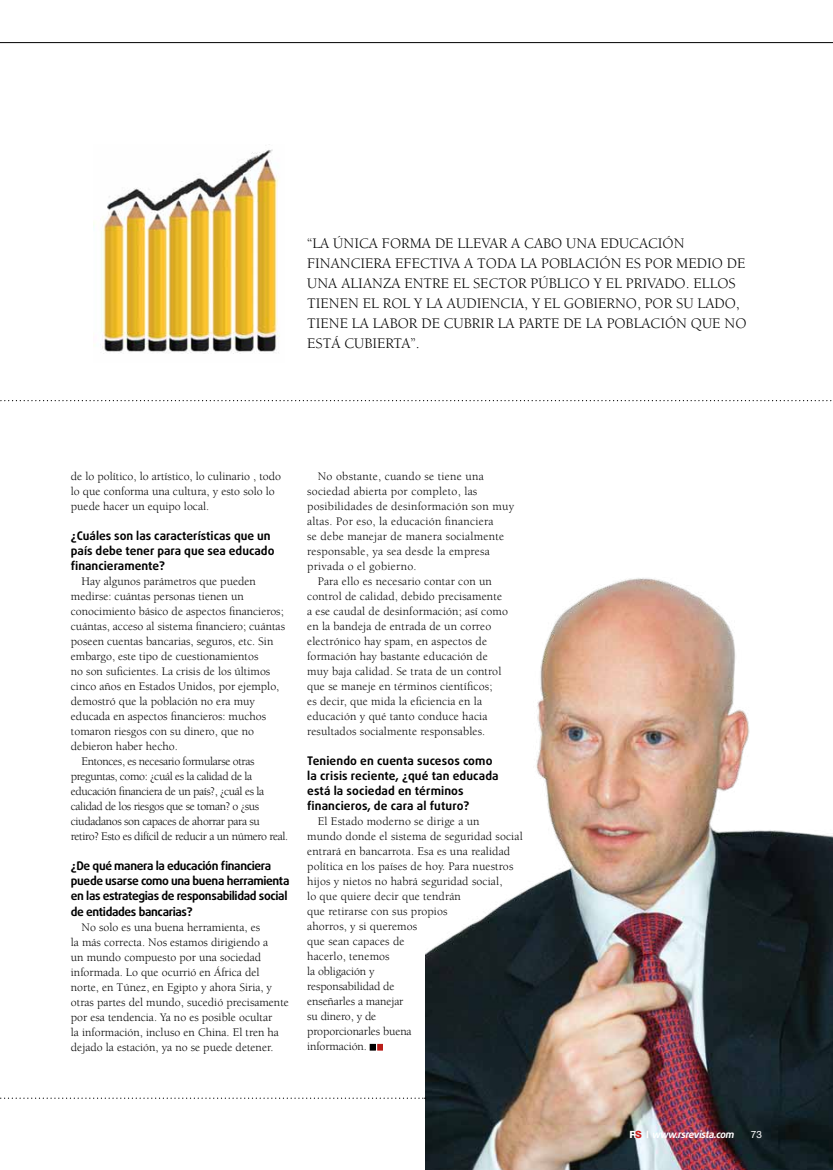
<style>
.page{position:relative;width:833px;height:1170px;background:#fff}
.page>*{position:absolute;margin:0;border:0;box-sizing:border-box;transform-origin:0 0}
.t1{font:15px/20px "Berkeley";color:#000;text-align:justify}
.t2{font:11.88px/15px "Berkeley";color:#000}
.t3{font:11.88px "Berkeley";letter-spacing:-.03em;color:#000}
.t4{font:11.88px "Berkeley";letter-spacing:.02em;color:#000}
.t5{font:700 11.88px/15px "Daxline Pro";color:#000}
.t6{font:700 11.88px/15px "Daxline Pro";letter-spacing:-.03em;color:#000}
.t7{font:italic 700 10px "Daxline Pro";color:#fff}
.t8{font:10px "Helvetica Neue";color:#fff}
.s1{font-family:"Helvetica Neue";font-weight:800;font-style:normal}
.s2{font-family:"Helvetica Neue";font-weight:800;font-style:normal;color:#cc1f1d}
</style>
<div class="page">
<hr style="left:0;top:42px;width:833px;height:1px;background:#000">
<svg style="left:0;top:400px;width:832px;height:1px"></svg>
<div style="left:370px;top:1043px;width:6px;height:7px;border:1px solid #000"></div>
<svg style="left:377px;top:1043px;width:6px;height:7px"></svg>
<img style="left:425px;top:578px;width:408px;height:591px">
<img style="left:93px;top:149px;width:187px;height:205px">
<svg style="left:0;top:1097px;width:426px;height:1px"></svg>
<p class="t1" style="left:307px;top:234px;width:105px">“La única forma</p>
<p class="t1" style="left:435px;top:234px;width:176px">de llevar acabo unaeducac</p>
<p class="t1" style="left:658px;top:234px;width:28px">ión</p>
<p class="t1" style="left:307px;top:254px;width:68px">financiera</p>
<p class="t1" style="left:395px;top:254px;width:10px">efec</p>
<p class="t1" style="left:430px;top:254px;width:140px">tiva a toda la poblac</p>
<p class="t1" style="left:595px;top:254px;width:93px">ión es por med</p>
<p class="t1" style="left:307px;top:254px;width:430px;text-indent:400px">io de una alianza entre el sector público y el privad o. Ellos tienen el rol y la aud</p>
<p class="t1" style="left:477px;top:294px;width:265px">iencia, y el gobierno, por su lado,</p>
<p class="t1" style="left:307px;top:314px;width:147px">tiene la labor de cubr</p>
<p class="t1" style="left:480px;top:314px;width:155px">irla partede la poblac</p>
<p class="t1" style="left:660px;top:314px;width:88px">ión que no</p>
<p class="t1" style="left:307px;top:334px;width:48px">estácub</p>
<p class="t1" style="left:372px;top:334px;width:49px">ierta”.</p>
<p class="t2" style="left:71px;top:469px;width:212px">de lo político, lo artístico, lo culinario , todo lo que conforma una cultura, y esto solo lo puede hacer un equipo local.</p>
<p class="t5" style="left:71px;top:528px;width:205px">¿Cuáles son las características que un país debe tener para que sea educado financieramente?</p>
<p class="t2" style="left:81px;top:574px;width:176px">Hay algunos parámetros que pueden</p>
<p class="t2" style="left:71px;top:589px;width:174px">medirse: cuántas personas tienen un</p>
<p class="t2" style="left:71px;top:604px;width:214px">conocimiento básico de aspectos financieros;</p>
<p class="t2" style="left:71px;top:619px;width:216px">cuántas, acceso al sistema financiero; cuántas</p>
<p class="t2" style="left:71px;top:634px;width:204px">poseen cuentas bancarias, seguros, etc. Sin</p>
<p class="t2" style="left:71px;top:649px;width:189px">embargo, este tipo de cuestionamientos</p>
<p class="t2" style="left:71px;top:664px;width:201px">no son suficientes. La crisis de los últimos</p>
<p class="t2" style="left:71px;top:679px;width:210px">cinco años en Estados Unidos, por ejemplo,</p>
<p class="t2" style="left:71px;top:694px;width:186px">demostró que la población no era muy</p>
<p class="t2" style="left:71px;top:709px;width:197px">educada en aspectos financieros: muchos</p>
<p class="t2" style="left:71px;top:724px;width:185px">tomaron riesgos con su dinero, que no</p>
<p class="t2" style="left:71px;top:739px;width:108px">debieron haber hecho.</p>
<p class="t3" style="left:81px;top:755px;width:174px">Entonces, es necesario formularse otras</p>
<p class="t3" style="left:71px;top:770px;width:183px">preguntas, como: ¿cuál es la calidad de la</p>
<p class="t3" style="left:71px;top:785px;width:195px">educación financiera de un país?, ¿cuál es la</p>
<p class="t3" style="left:71px;top:800px;width:190px">calidad de los riesgos que se toman? o ¿sus</p>
<p class="t3" style="left:71px;top:815px;width:190px">ciudadanos son capaces de ahorrar para su</p>
<p class="t3" style="left:71px;top:830px;width:219px">retiro? Esto es difícil de reducir a un número real.</p>
<p class="t6" style="left:71px;top:858px;width:220px">¿De qué manera la educación financiera puede usarse como una buena herramienta en las estrategias de responsabilidad social de entidades bancarias?</p>
<p class="t2" style="left:71px;top:919px;width:219px;text-indent:11px">No solo es una buena herramienta, es<br>la más correcta. Nos estamos dirigiendo a<br>un mundo compuesto por una sociedad informada. Lo que ocurrió en África del norte, en Túnez, en Egipto y ahora Siria, y otras partes del mundo, sucedió precisamente por esa tendencia. Ya no es posible ocultar<br>la información, incluso en China. El tren ha dejado la estación, ya no se puede detener.</p>
<p class="t4" style="left:318px;top:470px;width:167px">No obstante, cuando se tiene una</p>
<p class="t4" style="left:307px;top:485px;width:172px">sociedad abierta por completo, las</p>
<p class="t4" style="left:307px;top:500px;width:208px">posibilidades de desinformación son muy</p>
<p class="t4" style="left:307px;top:515px;width:188px">altas. Por eso, la educación financiera</p>
<p class="t4" style="left:307px;top:530px;width:198px">se debe manejar de manera socialmente</p>
<p class="t4" style="left:307px;top:545px;width:184px">responsable, ya sea desde la empresa</p>
<p class="t4" style="left:307px;top:560px;width:111px">privada o el gobierno.</p>
<p class="t2" style="left:318px;top:574px;width:176px">Para ello es necesario contar con un</p>
<p class="t2" style="left:307px;top:589px;width:196px">control de calidad, debido precisamente</p>
<p class="t2" style="left:307px;top:604px;width:202px">a ese caudal de desinformación; así como</p>
<p class="t2" style="left:307px;top:619px;width:186px">en la bandeja de entrada de un correo</p>
<p class="t2" style="left:307px;top:634px;width:181px">electrónico hay spam, en aspectos de</p>
<p class="t2" style="left:307px;top:649px;width:182px">formación hay bastante educación de</p>
<p class="t2" style="left:307px;top:664px;width:196px">muy baja calidad. Se trata de un control</p>
<p class="t2" style="left:307px;top:679px;width:187px">que se maneje en términos científicos;</p>
<p class="t2" style="left:307px;top:694px;width:176px">es decir, que mida la eficiencia en la</p>
<p class="t2" style="left:307px;top:709px;width:182px">educación y qué tanto conduce hacia</p>
<p class="t2" style="left:307px;top:724px;width:180px">resultados socialmente responsables.</p>
<p class="t5" style="left:307px;top:753px;width:193px">Teniendo en cuenta sucesos como la crisis reciente, ¿qué tan educada está la sociedad en términos financieros, de cara al futuro?</p>
<p class="t2" style="left:307px;top:814px;width:217px;text-indent:11px">El Estado moderno se dirige a un<br>mundo donde el sistema de seguridad social entrará en bancarrota. Esa es una realidad política en los países de hoy. Para nuestros hijos y nietos no habrá seguridad social,<br>lo que quiere decir que tendrán<br>que retirarse con sus propios<br>ahorros, y si queremos<br>que sean capaces de<br>hacerlo, tenemos<br>la obligación y<br>responsabilidad de<br>enseñarles a manejar<br>su dinero, y de<br>proporcionarles buena<br>información.</p>
<p class="t7" style="left:629px;top:1128px;width:108px"><span class="s1">R</span><span class="s2">S</span> <span class="s1">|</span> www.rsrevista.com</p>
<p class="t8" style="left:751px;top:1128px;width:13px">73</p>
</div>
